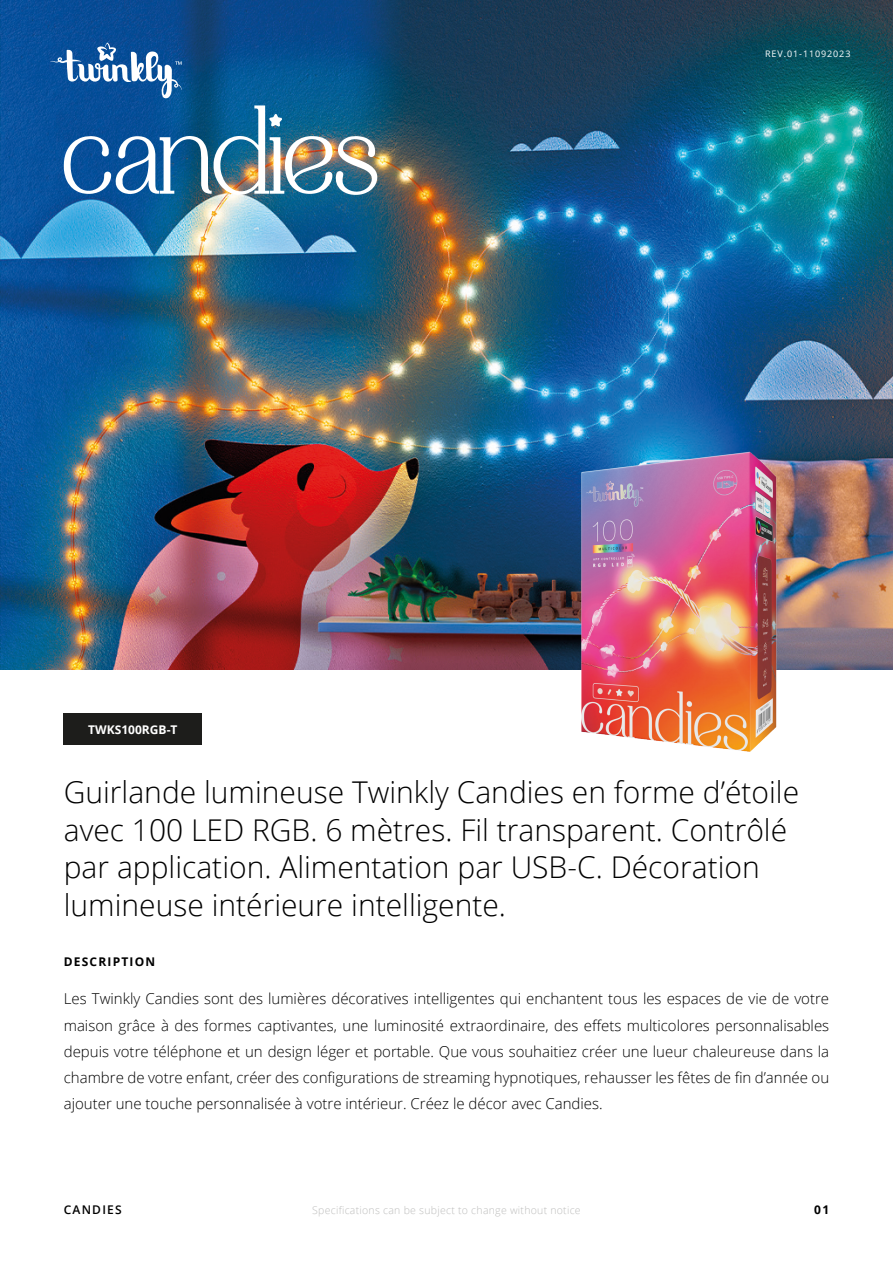
<style>
.page{position:relative;width:893px;height:1263px;background:#fff}
.page>*{position:absolute;margin:0;border:0;box-sizing:border-box;transform-origin:0 0}
.t1{font:300 30px/37.5px "Open Sans";color:#000}
.t2{font:300 15px/26.2px "Open Sans";color:#000;text-align:justify}
.t3{font:700 12px "Open Sans";letter-spacing:.1em;color:#000}
.t4{font:700 12px "Open Sans";color:#fff}
.t5{font:600 12px "Open Sans";letter-spacing:.1em;color:#000}
.t6{font:300 10.5px "Open Sans";letter-spacing:.025em;color:#bdbdbc}
.t7{font:9px "Open Sans";letter-spacing:.1em;color:#fff}
</style>
<div class="page">
<img style="left:0;top:0;width:893px;height:670px">
<div style="left:64px;top:713px;width:138px;height:32px;background:#1d1d1b"></div>
<img style="left:527px;top:451px;width:302px;height:301px">
<svg style="left:50px;top:43px;width:132px;height:56px"></svg>
<img style="left:64px;top:105px;width:313px;height:90px">
<p class="t4" style="left:88px;top:721px;width:91px">TWKS100RGB-T</p>
<p class="t7" style="left:765px;top:47px;width:87px">REV.01-11092023</p>
<p class="t1" style="left:64px;top:773px;width:737px">Guirlande lumineuse Twinkly Candies en forme d’étoile avec 100 LED RGB. 6 mètres. Fil transparent. Contrôlé par application. Alimentation par USB-C. Décoration lumineuse intérieure intelligente.</p>
<p class="t3" style="left:64px;top:953px;width:93px">DESCRIPTION</p>
<p class="t2" style="left:64px;top:985px;width:767px">Les Twinkly Candies sont des lumières décoratives intelligentes qui enchantent tous les espaces de vie de votre maison grâce à des formes captivantes, une luminosité extraordinaire, des effets multicolores personnalisables depuis votre téléphone et un design léger et portable. Que vous souhaitiez créer une lueur chaleureuse dans la chambre de votre enfant, créer des configurations de streaming hypnotiques, rehausser les fêtes de fin d’année ou ajouter une touche personnalisée à votre intérieur. Créez le décor avec Candies.</p>
<p class="t6" style="left:312px;top:1203px;width:270px">Specifications can be subject to change without notice</p>
<p class="t5" style="left:64px;top:1202px;width:59px">CANDIES</p>
<p class="t3" style="left:814px;top:1201px;width:16px">01</p>
</div>
